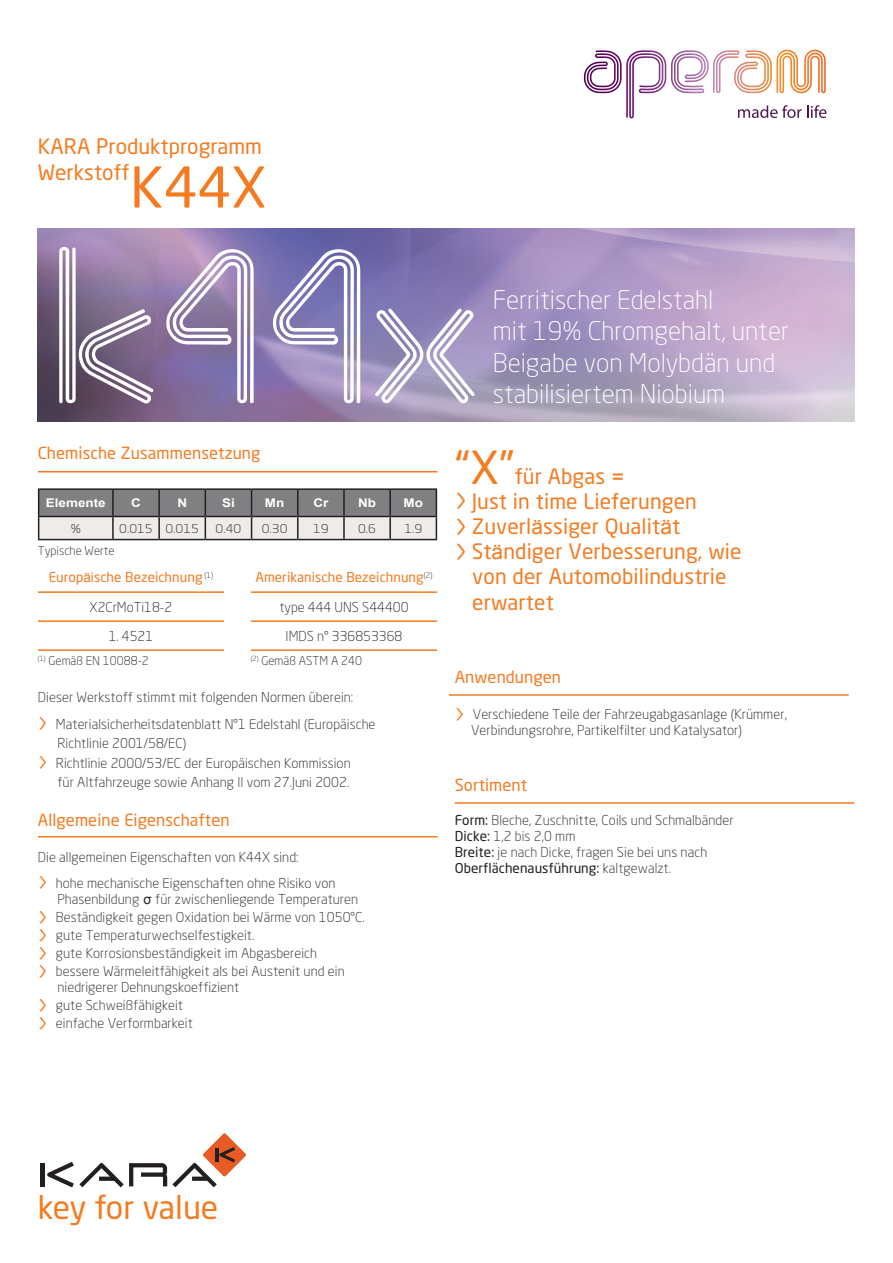
<style>
.page{position:relative;width:893px;height:1263px;background:#fff}
.page>*{position:absolute;margin:0;border:0;box-sizing:border-box;transform-origin:0 0}
.t1{font:238.05px "Aperam";color:#fff}
.t2{font:55.5px "Neo Sans";color:#f47b21}
.t3{font:32.1px "Neo Sans Std";letter-spacing:-.01em;color:#f47b21}
.t4{font:300 25.5px/31.5px "Neo Sans Std";color:#fff}
.t5{font:21px/25.2px "Neo Sans";letter-spacing:.005em;color:#f47b21}
.t6{font:16.5px "Neo Sans";letter-spacing:.005em;color:#f47b21}
.t7{font:300 13.5px/18px "Neo Sans Std";letter-spacing:.005em;color:#231f20}
.t8{font:13.5px "Neo Sans";letter-spacing:.005em;color:#f47b21}
.t9{font:300 12px "Neo Sans Std";color:#231f20}
.t10{font:300 12px "Neo Sans Std";color:#231f20;scale:1.12 1}
.t11{font:700 12px "Arial";color:#fff;scale:1.12 1}
.s1{font-family:"Arial"}
.s2{font-family:"Neo Sans Pro";font-weight:400;font-size:24.75px;color:#f47b21}
.s3{font-family:"Arial";font-weight:400}
.s4{font-size:45px}
.s5{font-family:"Neo Sans Pro";font-size:31.5px}
.s6{font-weight:400}
</style>
<div class="page">
<img style="left:38px;top:228px;width:816px;height:194px">
<svg style="left:671px;top:50px;width:155px;height:43px"></svg>
<svg style="left:738px;top:105px;width:88px;height:13px"></svg>
<hr style="left:38px;top:471px;width:400px;height:1px;background:#f47b21">
<hr style="left:455px;top:802px;width:399px;height:2px;background:#f47b21">
<hr style="left:38px;top:591px;width:186px;height:2px;background:#f47b21">
<hr style="left:38px;top:620px;width:186px;height:2px;background:#f47b21">
<hr style="left:38px;top:649px;width:186px;height:2px;background:#f47b21">
<hr style="left:251px;top:591px;width:186px;height:2px;background:#f47b21">
<hr style="left:251px;top:620px;width:186px;height:2px;background:#f47b21">
<hr style="left:251px;top:649px;width:186px;height:2px;background:#f47b21">
<hr style="left:449px;top:694px;width:400px;height:2px;background:#f47b21">
<hr style="left:41px;top:1163px;width:4px;height:23px;background:#231f20">
<svg style="left:47px;top:1133px;width:199px;height:54px"></svg>
<hr style="left:215px;top:1148px;width:3px;height:14px;background:#231f20">
<hr style="left:38px;top:488px;width:75px;height:2px;background:#231f20">
<hr style="left:113px;top:488px;width:46px;height:2px;background:#231f20">
<hr style="left:159px;top:488px;width:46px;height:2px;background:#231f20">
<hr style="left:205px;top:488px;width:47px;height:2px;background:#231f20">
<hr style="left:252px;top:488px;width:46px;height:2px;background:#231f20">
<hr style="left:298px;top:488px;width:46px;height:2px;background:#231f20">
<hr style="left:344px;top:488px;width:46px;height:2px;background:#231f20">
<hr style="left:390px;top:488px;width:47px;height:2px;background:#231f20">
<svg style="left:38px;top:489px;width:399px;height:50px;background:#a6a4a4"></svg>
<hr style="left:38px;top:539px;width:75px;height:1px;background:#231f20">
<hr style="left:113px;top:539px;width:46px;height:1px;background:#231f20">
<hr style="left:159px;top:539px;width:46px;height:1px;background:#231f20">
<hr style="left:205px;top:539px;width:47px;height:1px;background:#231f20">
<hr style="left:252px;top:539px;width:46px;height:1px;background:#231f20">
<hr style="left:298px;top:539px;width:46px;height:1px;background:#231f20">
<hr style="left:344px;top:539px;width:46px;height:1px;background:#231f20">
<hr style="left:390px;top:539px;width:47px;height:1px;background:#231f20">
<hr style="left:38px;top:836px;width:400px;height:1px;background:#f47b21">
<h3 class="t5" style="left:38px;top:135px;width:226px">KARA Produktprogramm<br>Werkstoff</h3>
<h2 class="t2" style="left:130px;top:160px;width:138px">K44X</h2>
<h1 class="t1" style="left:53px;top:232px;width:428px">K44X</h1>
<h3 class="t4" style="left:493px;top:283px;width:297px">Ferritischer Edelstahl<br>mit 19% Chromgehalt, unter<br>Beigabe von Molybdän und stabilisiertem Niobium</h3>
<p class="t6" style="left:38px;top:445px;width:224px">Chemische Zusammensetzung</p>
<p class="t11" style="left:46px;top:495px;width:55px">Elemente</p>
<p class="t11" style="left:131px;top:495px;width:10px">C</p>
<p class="t11" style="left:177px;top:495px;width:10px">N</p>
<p class="t11" style="left:222px;top:495px;width:13px">Si</p>
<p class="t11" style="left:265px;top:495px;width:19px">Mn</p>
<p class="t11" style="left:313px;top:495px;width:15px">Cr</p>
<p class="t11" style="left:358px;top:495px;width:17px">Nb</p>
<p class="t11" style="left:404px;top:495px;width:19px">Mo</p>
<p class="t10" style="left:71px;top:521px;width:11px">%</p>
<p class="t10" style="left:119px;top:521px;width:73px">0.015 0.015</p>
<p class="t10" style="left:216px;top:521px;width:24px">0.40</p>
<p class="t10" style="left:262px;top:521px;width:24px">0.30</p>
<p class="t10" style="left:313px;top:521px;width:15px">19</p>
<p class="t10" style="left:358px;top:521px;width:17px">0.6</p>
<p class="t10" style="left:404px;top:521px;width:17px">1.9</p>
<p class="t9" style="left:38px;top:544px;width:78px">Typische Werte</p>
<p class="t8" style="left:49px;top:571px;width:166px">Europ<span class="s1">äi</span>sche Bezeichnung <sup>(1)</sup></p>
<p class="t7" style="left:90px;top:598px;width:84px">X2CrMoTi18-2</p>
<p class="t7" style="left:109px;top:627px;width:46px">1. 4521</p>
<p class="t9" style="left:38px;top:653px;width:112px"><sup>(1)</sup> Gemäß EN 10088-2</p>
<p class="t8" style="left:255px;top:571px;width:179px">Amerikanische Bezeichnung<sup>(2)</sup></p>
<p class="t7" style="left:279px;top:592px;width:131px;line-height:29px;text-align:center">type 444 UNS S44400<br>IMDS n° 336853368</p>
<p class="t9" style="left:251px;top:653px;width:113px"><sup>(2)</sup> Gemäß ASTM A 240</p>
<p class="t7" style="left:38px;top:683px;width:339px;line-height:27px">Dieser Werkstoff stimmt mit folgenden Normen überein:<br><span class="s2">&gt;</span> Materialsicherheitsdatenblatt N°1 Edelstahl (Europäische</p>
<p class="t7" style="left:57px;top:734px;width:130px">Richtlinie 2001/58/EC)</p>
<p class="t7" style="left:38px;top:754px;width:314px"><span class="s2">&gt;</span> Richtlinie 2000/53/EC der Europäischen Kommission</p>
<p class="t7" style="left:57px;top:773px;width:293px">für Altfahrzeuge sowie Anhang II vom 27.Juni 2002.</p>
<p class="t6" style="left:38px;top:812px;width:193px">Allgemeine Eigenschaften</p>
<p class="t7" style="left:38px;top:844px;width:299px;line-height:25.5px">Die allgemeinen Eigenschaften von K44X sind:<br><span class="s2">&gt;</span> hohe mechanische Eigenschaften ohne Risiko von</p>
<p class="t7" style="left:38px;top:890px;width:328px;text-indent:20px">Phasenbildung <span class="s3">σ</span> für zwischenliegende Temperaturen <span class="s2">&gt;</span> Beständigkeit gegen Oxidation bei Wärme von 1050°C. <span class="s2">&gt;</span> gute Temperaturwechselfestigkeit.<br><span class="s2">&gt;</span> gute Korrosionsbeständigkeit im Abgasbereich<br><span class="s2">&gt;</span> bessere Wärmeleitfähigkeit als bei Austenit und ein</p>
<p class="t7" style="left:38px;top:978px;width:203px;text-indent:20px">niedrigerer Dehnungskoeffizient <span class="s2">&gt;</span> gute Schweißfähigkeit<br><span class="s2">&gt;</span> einfache Verformbarkeit</p>
<h3 class="t5" style="left:455px;top:464px;width:171px"><span class="s4">“X”</span>für Abgas <span class="s1">=</span></h3>
<h3 class="t5" style="left:455px;top:489px;width:244px"><span class="s5">&gt;</span> Just in time Lieferungen</h3>
<h3 class="t5" style="left:455px;top:515px;width:227px"><span class="s5">&gt;</span> Zuverl<span class="s1">ä</span>ssiger Qualit<span class="s1">ä</span>t</h3>
<h3 class="t5" style="left:455px;top:540px;width:288px"><span class="s5">&gt;</span> St<span class="s1">ä</span>ndiger Verbesserung, wie</h3>
<h3 class="t5" style="left:472px;top:565px;width:256px">von der Automobilindustrie</h3>
<h3 class="t5" style="left:472px;top:590px;width:83px">erwartet</h3>
<p class="t6" style="left:455px;top:669px;width:108px">Anwendungen</p>
<p class="t7" style="left:471px;top:706px;width:317px;line-height:16.2px;text-indent:-16px"><span class="s2">&gt;</span> Verschiedene Teile der Fahrzeugabgasanlage (Krümmer,<br>Verbindungsrohre, Partikelfilter und Katalysator)</p>
<p class="t6" style="left:455px;top:777px;width:74px">Sortiment</p>
<p class="t7" style="left:455px;top:812px;width:280px;line-height:16px"><span class="s6">Form:</span> Bleche, Zuschnitte, Coils und Schmalbänder <span class="s6">Dicke:</span> 1,2 bis 2,0 mm<br><span class="s6">Breite:</span> je nach Dicke, fragen Sie bei uns nach <span class="s6">Oberflächenausführung:</span> kaltgewalzt.</p>
<h3 class="t3" style="left:38px;top:1188px;width:182px">key for value</h3>
</div>
